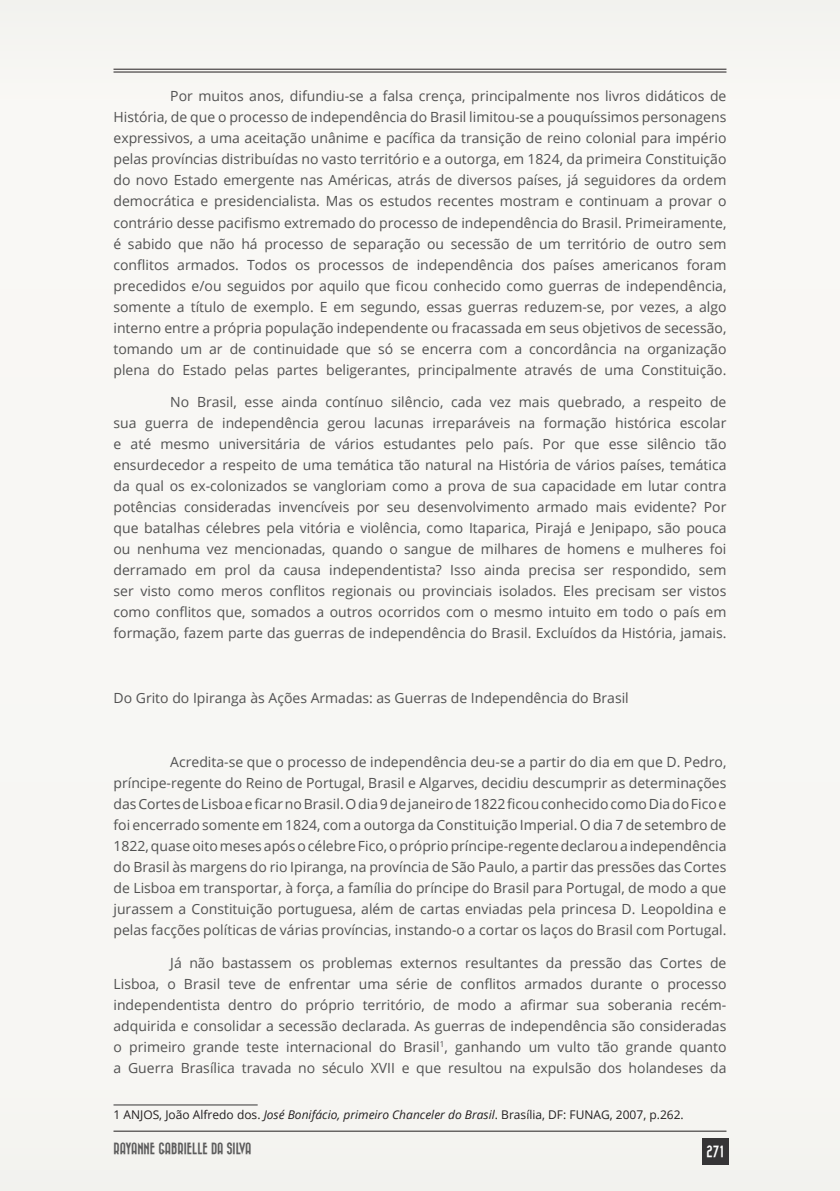
<style>
.page{position:relative;width:840px;height:1191px;background:#fff}
.page>*{position:absolute;margin:0;border:0;box-sizing:border-box;transform-origin:0 0}
.TEXTO{font:14px/21px "Open Sans";color:#515151;text-align:justify}
.t1{font:12px "Open Sans";color:#231f20}
.t2{font:12px "Bazar";color:#5d5d5d}
.t3{font:12px "Bazar";color:#fff}
.s1{font-style:italic}
</style>
<div class="page">
<div style="left:0;top:0;width:839px;height:1190px;background:#f8f7f4"></div>
<hr style="left:113px;top:69px;width:613px;height:1px;background:#231f20">
<hr style="left:113px;top:72px;width:613px;height:1px;background:#231f20">
<hr style="left:113px;top:1130px;width:613px;height:1px;background:#231f20">
<div style="left:701px;top:1138px;width:27px;height:27px;background:#363536"></div>
<hr style="left:113px;top:1104px;width:144px;height:1px;background:#363536">
<p class="TEXTO" style="left:113px;top:85px;width:614px;text-indent:57px">Por muitos anos, difundiu-se a falsa crença, principalmente nos livros didáticos de História, de que o processo de independência do Brasil limitou-se a pouquíssimos personagens expressivos, a uma aceitação unânime e pacífica da transição de reino colonial para império pelas províncias distribuídas no vasto território e a outorga, em 1824, da primeira Constituição do novo Estado emergente nas Américas, atrás de diversos países, já seguidores da ordem democrática e presidencialista. Mas os estudos recentes mostram e continuam a provar o contrário desse pacifismo extremado do processo de independência do Brasil. Primeiramente, é sabido que não há processo de separação ou secessão de um território de outro sem conflitos armados. Todos os processos de independência dos países americanos foram precedidos e/ou seguidos por aquilo que ficou conhecido como guerras de independência, somente a título de exemplo. E em segundo, essas guerras reduzem-se, por vezes, a algo interno entre a própria população independente ou fracassada em seus objetivos de secessão, tomando um ar de continuidade que só se encerra com a concordância na organização plena do Estado pelas partes beligerantes, principalmente através de uma Constituição.</p>
<p class="TEXTO" style="left:113px;top:391px;width:614px;text-indent:57px">No Brasil, esse ainda contínuo silêncio, cada vez mais quebrado, a respeito de sua guerra de independência gerou lacunas irreparáveis na formação histórica escolar e até mesmo universitária de vários estudantes pelo país. Por que esse silêncio tão ensurdecedor a respeito de uma temática tão natural na História de vários países, temática da qual os ex-colonizados se vangloriam como a prova de sua capacidade em lutar contra potências consideradas invencíveis por seu desenvolvimento armado mais evidente? Por que batalhas célebres pela vitória e violência, como Itaparica, Pirajá e Jenipapo, são pouca ou nenhuma vez mencionadas, quando o sangue de milhares de homens e mulheres foi derramado em prol da causa independentista? Isso ainda precisa ser respondido, sem ser visto como meros conflitos regionais ou provinciais isolados. Eles precisam ser vistos como conflitos que, somados a outros ocorridos com o mesmo intuito em todo o país em formação, fazem parte das guerras de independência do Brasil. Excluídos da História, jamais.</p>
<p class="TEXTO" style="left:113px;top:686px;width:516px">Do Grito do Ipiranga às Ações Armadas: as Guerras de Independência do Brasil</p>
<p class="TEXTO" style="left:113px;top:751px;width:614px;text-indent:57px">Acredita-se que o processo de independência deu-se a partir do dia em que D. Pedro, príncipe-regente do Reino de Portugal, Brasil e Algarves, decidiu descumprir as determinações das Cortes de Lisboa e ficar no Brasil. O dia 9 de janeiro de 1822 ficou conhecido como Dia do Fico e foi encerrado somente em 1824, com a outorga da Constituição Imperial. O dia 7 de setembro de 1822, quase oito meses após o célebre Fico, o próprio príncipe-regente declarou a independência do Brasil às margens do rio Ipiranga, na província de São Paulo, a partir das pressões das Cortes de Lisboa em transportar, à força, a família do príncipe do Brasil para Portugal, de modo a que jurassem a Constituição portuguesa, além de cartas enviadas pela princesa D. Leopoldina e pelas facções políticas de várias províncias, instando-o a cortar os laços do Brasil com Portugal.</p>
<p class="TEXTO" style="left:113px;top:952px;width:614px;text-indent:57px">Já não bastassem os problemas externos resultantes da pressão das Cortes de Lisboa, o Brasil teve de enfrentar uma série de conflitos armados durante o processo independentista dentro do próprio território, de modo a afirmar sua soberania recém&shy;adquirida e consolidar a secessão declarada. As guerras de independência são consideradas o primeiro grande teste internacional do Brasil<sup>1</sup>, ganhando um vulto tão grande quanto a Guerra Brasílica travada no século XVII e que resultou na expulsão dos holandeses da</p>
<p class="t1" style="left:113px;top:1106px;width:571px">1 ANJOS, João Alfredo dos. <span class="s1">José Bonifácio, primeiro Chanceler do Brasil</span>. Brasília, DF: FUNAG, 2007, p.262.</p>
<p class="t2" style="left:113px;top:1142px;width:139px">RAYANNE GABRIELLE DA SILVA</p>
<p class="t3" style="left:706px;top:1145px;width:19px">271</p>
</div>
